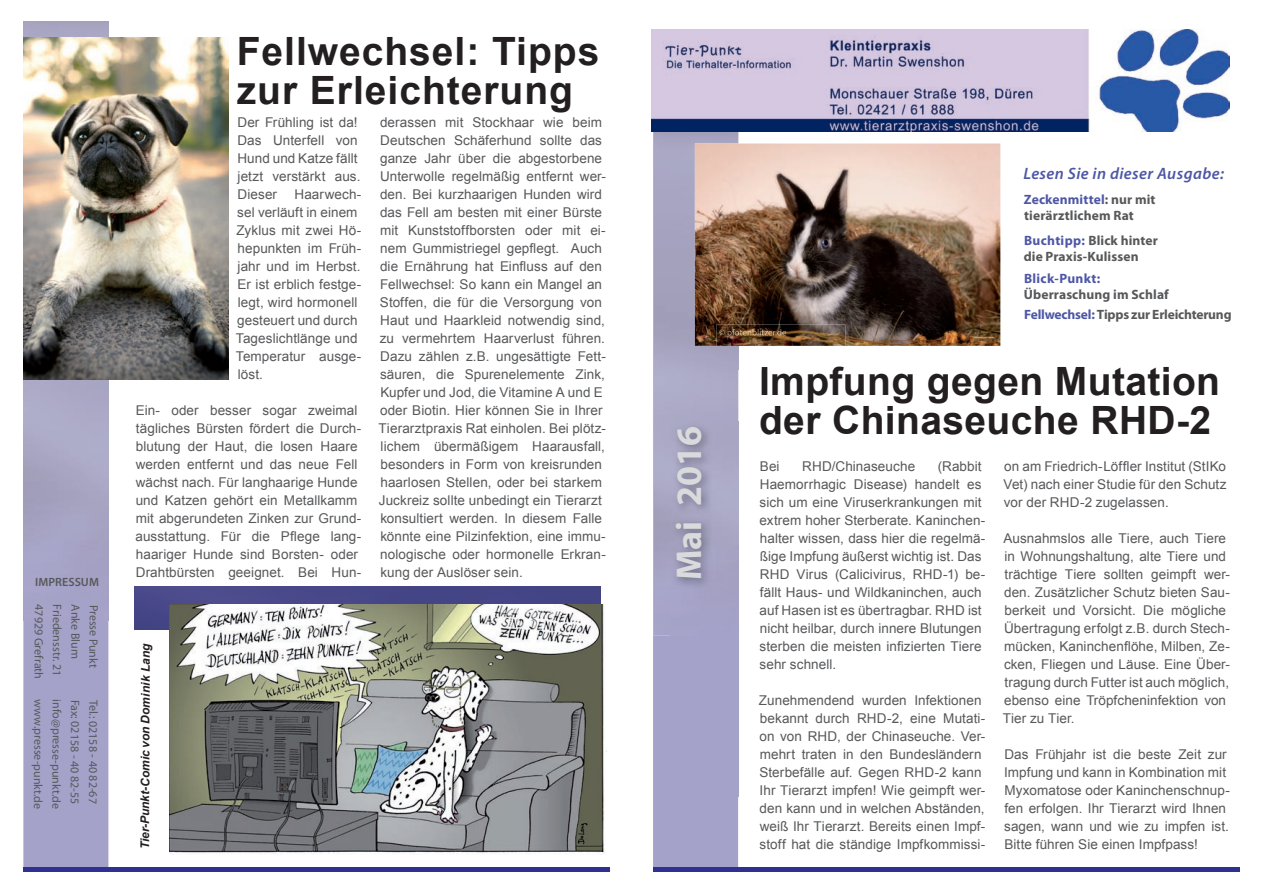
<style>
.page{position:relative;width:1263px;height:893px;background:#fff}
.page>*{position:absolute;margin:0;border:0;box-sizing:border-box;transform-origin:0 0}
.t1{font:700 39px/39px "Arial";letter-spacing:.01em;color:#231f20}
.t2{font:700 36px "Myriad Pro";color:#d9dadc}
.t3{font:italic 600 16.5px "Myriad Pro";letter-spacing:.025em;color:#4d57a5}
.t4{font:13.5px/18px "Arial";letter-spacing:.005em;color:#57585a}
.t5{font:700 13.5px/15.9px "Myriad Pro";letter-spacing:.01em;color:#57585a}
.t6{font:700 13.5px/20.2px "Myriad Pro";letter-spacing:-.01em;color:#57585a}
.t7{font:700 13.5px "Myriad Pro";letter-spacing:.025em;color:#4d57a5}
.t8{font:12px "Myriad Pro";letter-spacing:-.005em;color:#57585a}
.t9{font:italic 700 12px "Arial";letter-spacing:.005em;color:#231f20}
.t10{font:600 12px "Myriad Pro";letter-spacing:.005em;color:#57585a}
.s1{color:#4d57a5}
</style>
<div class="page">
<div style="left:23px;top:621px;width:85px;height:246px;background:#a5a2ca"></div>
<div style="left:23px;top:867px;width:587px;height:5px;background:#2e3092"></div>
<div style="left:23px;top:21px;width:85px;height:600px;background:#a7a5c5"></div>
<img style="left:135px;top:587px;width:466px;height:42px">
<div style="left:653px;top:132px;width:85px;height:735px;background:#a5a2ca"></div>
<div style="left:653px;top:867px;width:586px;height:5px;background:#2e3092"></div>
<img style="left:654px;top:132px;width:84px;height:504px">
<img style="left:652px;top:30px;width:578px;height:102px">
<img style="left:671px;top:421px;width:68px;height:375px">
<img style="left:695px;top:144px;width:305px;height:202px">
<img style="left:716px;top:324px;width:129px;height:45px">
<svg style="left:738px;top:346px;width:1px;height:23px"></svg>
<img style="left:762px;top:366px;width:83px;height:3px">
<img style="left:719px;top:329px;width:67px;height:8px">
<img style="left:23px;top:37px;width:205px;height:342px">
<img style="left:169px;top:604px;width:438px;height:251px">
<p class="t10" style="left:35px;top:574px;width:65px">IMPRESSUM</p>
<p class="t8" style="left:46px;top:604px;width:76px;rotate:90deg">47929 Grefrath</p>
<p class="t8" style="left:65px;top:604px;width:73px;rotate:90deg">Friedensstr. 21</p>
<p class="t8" style="left:83px;top:604px;width:56px;rotate:90deg">Anke Blum</p>
<p class="t8" style="left:101px;top:604px;width:65px;rotate:90deg">Presse Punkt</p>
<p class="t8" style="left:46px;top:699px;width:111px;rotate:90deg">www.presse-punkt.de</p>
<p class="t8" style="left:64px;top:699px;width:111px;rotate:90deg">info@presse-punkt.de</p>
<p class="t8" style="left:82px;top:699px;width:106px;rotate:90deg">Fax: 02158 - 40 82-55</p>
<p class="t8" style="left:101px;top:700px;width:106px;rotate:90deg">Tel.: 02158 - 40 82-67</p>
<h1 class="t1" style="left:237px;top:33px;width:364px">Fellwechsel: Tipps zur Erleichterung</h1>
<p class="t4" style="left:237px;top:113px;width:125px">Der Frühling ist da!<br>Das Unterfell von<br>Hund und Katze fällt jetzt verstärkt aus.<br>Dieser</p>
<p class="t4" style="left:236px;top:185px;width:127px;text-indent:59px">Haarwech&shy;sel verläuft in einem<br>Zyklus mit zwei Hö&shy;hepunkten im Früh&shy;jahr und im Herbst.<br>Er ist erblich festge&shy;legt, wird hormonell gesteuert und durch<br>Tageslichtlänge und<br>Temperatur ausge&shy;löst.</p>
<p class="t4" style="left:135px;top:401px;width:227px">Ein- oder besser sogar zweimal tägliches Bürsten fördert die Durch&shy;blutung der Haut, die losen Haare werden entfernt und das neue Fell wächst nach. Für langhaarige Hunde und Katzen gehört ein Metallkamm mit abgerundeten Zinken zur Grund&shy;ausstattung. Für die Pflege lang&shy;haariger Hunde sind Borsten- oder Drahtbürsten geeignet. Bei Hun-</p>
<p class="t4" style="left:379px;top:113px;width:229px">derassen mit Stockhaar wie beim Deutschen Schäferhund sollte das ganze Jahr über die abgestorbene Unterwolle regelmäßig entfernt wer&shy;den. Bei kurzhaarigen Hunden wird das Fell am besten mit einer Bürste mit Kunststoffborsten oder mit ei&shy;nem Gummistriegel gepflegt. Auch die Ernährung hat Einfluss auf den Fellwechsel: So kann ein Mangel an Stoffen, die für die Versorgung von Haut und Haarkleid notwendig sind, zu vermehrtem Haarverlust führen.<br>Dazu zählen z.B. ungesättigte Fett&shy;säuren, die Spurenelemente Zink, Kupfer und Jod, die Vitamine A und E oder Biotin. Hier können Sie in Ihrer Tierarztpraxis Rat einholen. Bei plötz&shy;lichem übermäßigem Haarausfall, besonders in Form von kreisrunden haarlosen Stellen, oder bei starkem Juckreiz sollte unbedingt ein Tierarzt konsultiert werden. In diesem Falle könnte eine Pilzinfektion, eine immu&shy;nologische oder hormonelle Erkran&shy;kung der Auslöser sein.</p>
<p class="t9" style="left:137px;top:849px;width:208px;rotate:-90deg">Tier-Punkt-Comic von Dominik Lang</p>
<h2 class="t2" style="left:665px;top:580px;width:155px;rotate:-90deg">Mai 2016</h2>
<p class="t3" style="left:1023px;top:163px;width:202px">Lesen Sie in dieser Ausgabe:</p>
<p class="t5" style="left:1024px;top:191px;width:133px"><span class="s1">Zeckenmittel</span>: nur mit tierärztlichem Rat</p>
<p class="t5" style="left:1024px;top:232px;width:136px"><span class="s1">Buchtipp:</span> Blick hinter die Praxis-Kulissen</p>
<p class="t7" style="left:1024px;top:269px;width:78px">Blick-Punkt:</p>
<p class="t6" style="left:1024px;top:284px;width:209px">Überraschung im Schlaf<br><span class="s1">Fellwechsel:</span> Tipps zur Erleichterung</p>
<h1 class="t1" style="left:759px;top:363px;width:463px">Impfung gegen Mutation der Chinaseuche RHD-2</h1>
<p class="t4" style="left:759px;top:457px;width:227px;text-indent:178px">(Rabbit<br>Haemorrhagic Disease) handelt es sich um eine Viruserkrankungen mit extrem hoher Sterberate. Kaninchen&shy;halter wissen, dass hier die regelmä&shy;ßige Impfung äußerst wichtig ist. Das<br>RHD Virus (Calicivirus, RHD-1) be&shy;fällt Haus- und Wildkaninchen, auch auf Hasen ist es übertragbar. RHD ist nicht heilbar, durch innere Blutungen sterben die meisten infizierten Tiere sehr schnell.</p>
<p class="t4" style="left:759px;top:691px;width:228px">Zunehmendend wurden Infektionen bekannt durch RHD-2, eine Mutati&shy;on von RHD, der Chinaseuche. Ver&shy;mehrt traten in den Bundesländern Sterbefälle auf. Gegen RHD-2 kann Ihr Tierarzt impfen! Wie geimpft wer&shy;den kann und in welchen Abständen, weiß Ihr Tierarzt. Bereits einen Impf&shy;stoff hat die ständige Impfkommissi-</p>
<p class="t4" style="left:760px;top:457px;width:21px">Bei</p>
<p class="t4" style="left:802px;top:457px;width:115px">RHD/Chinaseuche</p>
<p class="t4" style="left:1004px;top:457px;width:224px;text-align:justify">on am Friedrich-Löffler Institut (StIKo Vet) nach einer Studie für den Schutz vor der RHD-2 zugelassen.</p>
<p class="t4" style="left:1003px;top:529px;width:229px">Ausnahmslos alle Tiere, auch Tiere in Wohnungshaltung, alte Tiere und trächtige Tiere sollten geimpft wer&shy;den. Zusätzlicher Schutz bieten Sau&shy;berkeit und Vorsicht. Die mögliche Übertragung erfolgt z.B. durch Stech&shy;mücken, Kaninchenflöhe, Milben, Ze&shy;cken, Fliegen und Läuse. Eine Über&shy;tragung durch Futter ist auch möglich, ebenso eine Tröpfcheninfektion von Tier zu Tier.</p>
<p class="t4" style="left:1004px;top:745px;width:227px">Das Frühjahr ist die beste Zeit zur Impfung und kann in Kombination mit Myxomatose oder Kaninchenschnup&shy;fen erfolgen. Ihr Tierarzt wird Ihnen sagen, wann und wie zu impfen ist.<br>Bitte führen Sie einen Impfpass!</p>
</div>
